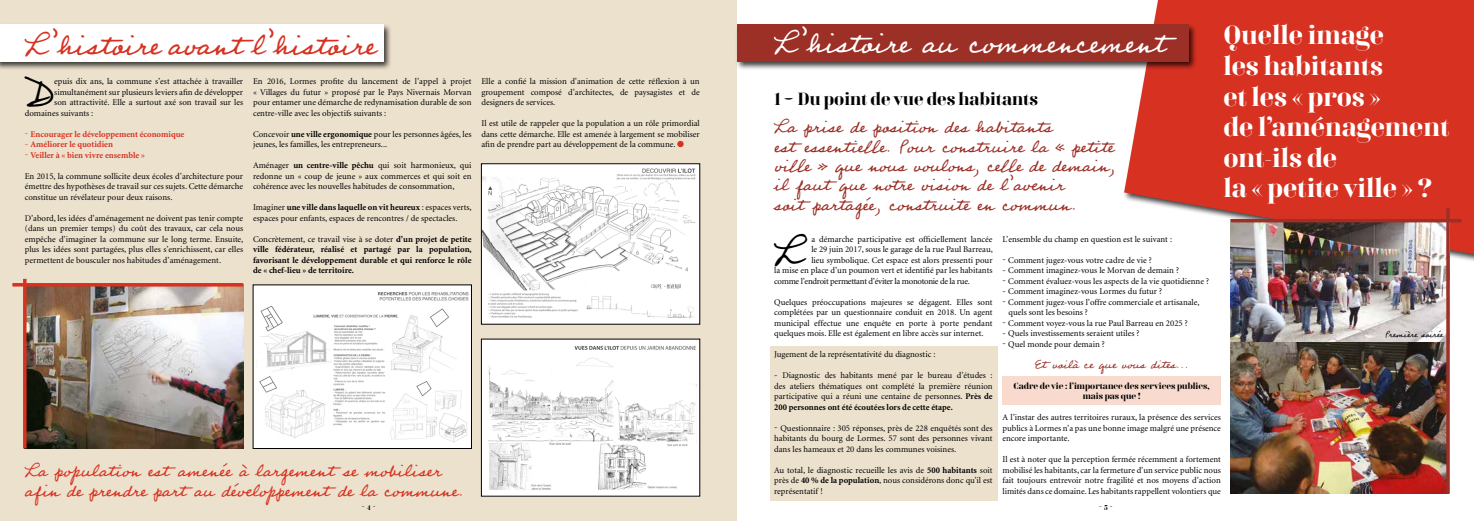
<style>
.page{position:relative;width:1474px;height:521px;background:#fff}
.page>*{position:absolute;margin:0;border:0;box-sizing:border-box;transform-origin:0 0}
.t1{font:45.59px "Professor";color:#000}
.t2{font:35px "Professor";color:#d73221}
.t3{font:35px "Professor";color:#fff}
.t4{font:700 26.25px/30.6px "Carina Pro";color:#fff}
.t5{font:21px/19.2px "Professor";color:#9c2f26}
.t6{font:21px/19.2px "Professor";color:#d73221}
.t7{font:700 17.5px "Carina Pro";color:#000}
.t8{font:14px "Professor";color:#9c2f26}
.t9{font:10.5px "Professor";color:#000}
.t10{font:10.5px "Gloss Drop";color:#000}
.t11{font:8.75px/10.5px "Minion";color:#000;text-align:justify}
.t12{font:700 8.75px/10.5px "Minion";color:#000;text-align:justify}
.t13{font:700 8.75px "Minion";color:#d73221}
.t14{font:700 8.75px/10.5px "Carina Pro";color:#000;text-align:center}
.t15{font:8.75px "Minion";letter-spacing:-.03em;color:#000}
.s1{font-weight:700}
.s2{font-weight:400}
.s3{color:#d73221}
.s4{font-family:"Gloss Drop";font-weight:400;font-size:13.12px}
.s5{font-family:"Gloss Drop";font-weight:400;font-size:35px}
.s6{font-family:"Gloss Drop";font-size:13.12px}
.s7{font-family:"Carina Pro";font-weight:700;font-size:7px}
</style>
<div class="page">
<div style="left:1002px;top:376px;width:218px;height:28px;background:#f8dbce"></div>
<div style="left:770px;top:346px;width:227px;height:154px;background:#ece1cd"></div>
<svg style="left:1124px;top:0;width:349px;height:254px;background:#d94536"></svg>
<div style="left:0;top:0;width:737px;height:521px;background:#ece1cd"></div>
<div style="left:0;top:23px;width:392px;height:48px;background:#000;opacity:.75"></div>
<div style="left:0;top:25px;width:383px;height:37px;background:#fff"></div>
<img style="left:27px;top:286px;width:216px;height:162px">
<div style="left:253px;top:285px;width:218px;height:163px;background:#fff"></div>
<img style="left:259px;top:292px;width:210px;height:151px">
<img style="left:483px;top:167px;width:215px;height:154px">
<div style="left:481px;top:339px;width:218px;height:157px;background:#fff"></div>
<img style="left:488px;top:345px;width:209px;height:145px">
<hr style="left:12px;top:283px;width:231px;height:3px;background:#d73221">
<svg style="left:23px;top:279px;width:4px;height:169px"></svg>
<img style="left:1230px;top:222px;width:216px;height:272px">
<hr style="left:1230px;top:219px;width:231px;height:3px;background:#9c2f26">
<hr style="left:1446px;top:208px;width:3px;height:286px;background:#9c2f26">
<div style="left:735px;top:23px;width:462px;height:48px;background:#000;opacity:.75"></div>
<div style="left:737px;top:25px;width:451px;height:37px;background:#9c2f26"></div>
<h3 class="t4" style="left:1223px;top:20px;width:228px">Quelle image<br>les habitants<br>et les « pros »<br>de l’aménagement ont-ils de<br>la « petite ville » ?</h3>
<h2 class="t3" style="left:774px;top:20px;width:392px">L’histoire au commencement</h2>
<h2 class="t2" style="left:25px;top:21px;width:352px">L’histoire avant l’histoire</h2>
<h1 class="t1" style="left:27px;top:63px;width:29px">D</h1>
<p class="t11" style="left:54px;top:76px;width:190px">epuis dix ans, la commune s’est attachée à travailler</p>
<p class="t11" style="left:253px;top:76px;width:220px">En 2016, Lormes profite du lancement de l’appel à projet « Villages du futur » proposé par le Pays Nivernais Morvan pour entamer une démarche de redynamisation durable de son centre-ville avec les objectifs suivants :</p>
<p class="t11" style="left:253px;top:129px;width:220px">Concevoir <span class="s1">une ville ergonomique</span> pour les personnes âgées, les jeunes, les familles, les entrepreneurs...</p>
<p class="t11" style="left:253px;top:160px;width:220px">Aménager <span class="s1">un centre-ville pêchu</span> qui soit harmonieux, qui redonne un « coup de jeune » aux commerces et qui soit en cohérence avec les nouvelles habitudes de consommation,</p>
<p class="t11" style="left:253px;top:202px;width:220px">Imaginer <span class="s1">une ville dans laquelle on vit heureux</span> : espaces verts, espaces pour enfants, espaces de rencontres / de spectacles.</p>
<p class="t12" style="left:253px;top:234px;width:220px"><span class="s2">Concrètement, ce travail vise à se doter</span> d’un projet de petite ville fédérateur, réalisé et partagé par la population, favorisant le développement durable et qui renforce le rôle de « chef-lieu » de territoire.</p>
<p class="t11" style="left:481px;top:76px;width:220px">Elle a confié la mission d’animation de cette réflexion à un groupement composé d’architectes, de paysagistes et de designers de services.</p>
<p class="t11" style="left:481px;top:118px;width:220px">Il est utile de rappeler que la population a un rôle primordial dans cette démarche. Elle est amenée à largement se mobiliser afin de prendre part au développement de la commune. <span class="s3">●</span></p>
<p class="t11" style="left:54px;top:87px;width:190px">simultanément sur plusieurs leviers afin de développer</p>
<p class="t11" style="left:54px;top:97px;width:190px">son attractivité. Elle a surtout axé son travail sur les</p>
<p class="t11" style="left:25px;top:108px;width:70px">domaines suivants :</p>
<p class="t13" style="left:25px;top:129px;width:161px"><span class="s4">-</span> Encourager le développement économique</p>
<p class="t13" style="left:25px;top:140px;width:90px"><span class="s4">-</span> Améliorer le quotidien</p>
<p class="t13" style="left:25px;top:150px;width:122px"><span class="s4">-</span> Veiller à « bien vivre ensemble »</p>
<p class="t11" style="left:25px;top:171px;width:220px">En 2015, la commune sollicite deux écoles d’architecture pour émettre des hypothèses de travail sur ces sujets. Cette démarche constitue un révélateur pour deux raisons.</p>
<p class="t11" style="left:25px;top:213px;width:220px">D’abord, les idées d’aménagement ne doivent pas tenir compte (dans un premier temps) du coût des travaux, car cela nous empêche d’imaginer la commune sur le long terme. Ensuite, plus les idées sont partagées, plus elles s’enrichissent, car elles permettent de bousculer nos habitudes d’aménagement.</p>
<h3 class="t7" style="left:774px;top:86px;width:265px">1 <span class="s5">-</span> Du point de vue des habitants</h3>
<h3 class="t5" style="left:774px;top:116px;width:342px">La prise de position des habitants<br>est essentielle. Pour construire la « petite ville » que nous voulons, celle de demain, il faut que notre vision de l’avenir<br>soit partagée, construite en commun.</h3>
<h1 class="t1" style="left:774px;top:220px;width:30px">L</h1>
<p class="t11" style="left:811px;top:234px;width:183px">a démarche participative est officiellement lancée</p>
<p class="t11" style="left:1002px;top:234px;width:171px">L’ensemble du champ en question est le suivant :</p>
<p class="t11" style="left:1002px;top:255px;width:151px"><span class="s6">-</span> Comment jugez-vous votre cadre de vie ?</p>
<p class="t11" style="left:1002px;top:265px;width:178px"><span class="s6">-</span> Comment imaginez-vous le Morvan de demain ?</p>
<p class="t11" style="left:1002px;top:276px;width:208px"><span class="s6">-</span> Comment évaluez-vous les aspects de la vie quotidienne ?</p>
<p class="t11" style="left:1002px;top:286px;width:161px"><span class="s6">-</span> Comment imaginez-vous Lormes du futur ?</p>
<p class="t11" style="left:1008px;top:297px;width:192px;text-indent:-6px"><span class="s6">-</span> Comment jugez-vous l’offre commerciale et artisanale, quels sont les besoins ?</p>
<p class="t11" style="left:1002px;top:318px;width:187px"><span class="s6">-</span> Comment voyez-vous la rue Paul Barreau en 2025 ?</p>
<p class="t11" style="left:1002px;top:328px;width:139px"><span class="s6">-</span> Quels investissements seraient utiles ?</p>
<p class="t11" style="left:1002px;top:339px;width:104px"><span class="s6">-</span> Quel monde pour demain ?</p>
<h3 class="t8" style="left:1034px;top:354px;width:155px">Et voilà ce que vous dites...</h3>
<p class="t14" style="left:1013px;top:380px;width:198px">Cadre de vie : l’importance des services publics, mais pas que !</p>
<p class="t11" style="left:1002px;top:412px;width:220px">A l’instar des autres territoires ruraux, la présence des services publics à Lormes n’a pas une bonne image malgré une présence encore importante.</p>
<p class="t11" style="left:1002px;top:454px;width:220px">Il est à noter que la perception fermée récemment a fortement mobilisé les habitants, car la fermeture d’un service public nous fait toujours entrevoir notre fragilité et nos moyens d’action limités dans ce domaine. Les habitants rappellent volontiers que</p>
<p class="t11" style="left:811px;top:244px;width:183px">le 29 juin 2017, sous le garage de la rue Paul Barreau,</p>
<p class="t11" style="left:811px;top:255px;width:183px">lieu symbolique. Cet espace est alors pressenti pour</p>
<p class="t11" style="left:774px;top:265px;width:220px">la mise en place d’un poumon vert et identifié par les habitants</p>
<p class="t15" style="left:774px;top:276px;width:197px">comme l’endroit permettant d’éviter la monotonie de la rue.</p>
<p class="t11" style="left:774px;top:297px;width:220px">Quelques préoccupations majeures se dégagent. Elles sont complétées par un questionnaire conduit en 2018. Un agent municipal effectue une enquête en porte à porte pendant quelques mois. Elle est également en libre accès sur internet.</p>
<p class="t11" style="left:774px;top:349px;width:163px">Jugement de la représentativité du diagnostic :</p>
<p class="t11" style="left:774px;top:370px;width:220px"><span class="s6">-</span> Diagnostic des habitants mené par le bureau d’études : des ateliers thématiques ont complété la première réunion participative qui a réuni une centaine de personnes. <span class="s1">Près de 200 personnes ont été écoutées lors de cette étape.</span></p>
<p class="t11" style="left:774px;top:423px;width:220px"><span class="s6">-</span> Questionnaire : 305 réponses, près de 228 enquêtés sont des habitants du bourg de Lormes. 57 sont des personnes vivant dans les hameaux et 20 dans les communes voisines.</p>
<p class="t11" style="left:774px;top:465px;width:220px">Au total, le diagnostic recueille les avis de <span class="s1">500 habitants</span> soit près de <span class="s1">40 % de la population</span>, nous considérons donc qu’il est représentatif !</p>
<p class="t9" style="left:1385px;top:327px;width:59px">Première soirée</p>
<h3 class="t6" style="left:25px;top:459px;width:440px">La population est amenée à largement se mobiliser afin de prendre part au développement de la commune.</h3>
<p class="t10" style="left:362px;top:500px;width:15px">-<span class="s7">4</span>-</p>
<p class="t10" style="left:1099px;top:500px;width:15px">-<span class="s7">5</span>-</p>
</div>
